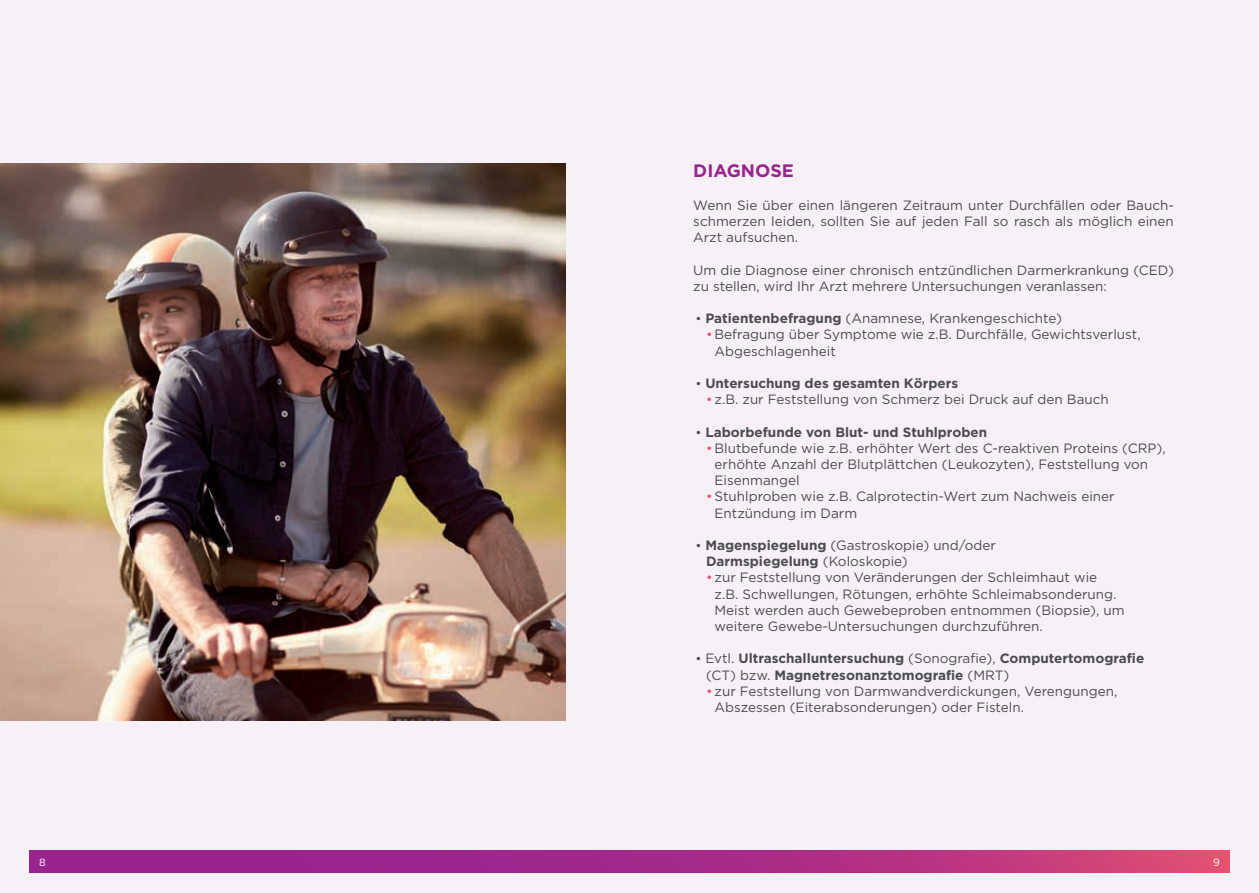
<style>
.page{position:relative;width:1259px;height:893px;background:#f7f1f7}
.page>*{position:absolute;margin:0;border:0;box-sizing:border-box;transform-origin:0 0}
.t1{font:700 18px "Gotham";color:#99248e}
.t2{font:13.5px/16.2px "Gotham";color:#4b4c4d}
.t3{font:700 13.5px/16.2px "Gotham";color:#4b4c4d}
.t4{font:10.5px "Gotham";color:#fff}
.s1{font-size:12.75px}
.s2{font-weight:700}
.s3{color:#ec546d}
.s4{font-weight:400;font-size:12.75px}
.s5{font-weight:400}
</style>
<div class="page">
<svg style="left:30px;top:851px;width:1199px;height:22px;background:#ac2e86"></svg>
<img style="left:0;top:163px;width:566px;height:558px">
<h1 class="t1" style="left:693px;top:161px;width:102px">DIAGNOSE</h1>
<p class="t2" style="left:693px;top:197px;width:482px;text-align:justify">Wenn Sie über einen längeren Zeitraum unter Durchfällen oder Bauch&shy;schmerzen leiden, sollten Sie auf jeden Fall so rasch als möglich einen Arzt aufsuchen.</p>
<p class="t2" style="left:693px;top:262px;width:482px">Um die Diagnose einer chronisch entzündlichen Darmerkrankung (CED) zu stellen, wird Ihr Arzt mehrere Untersuchungen veranlassen:</p>
<p class="t2" style="left:695px;top:310px;width:368px"><span class="s1">•</span> <span class="s2">Patientenbefragung</span> (Anamnese, Krankengeschichte)</p>
<p class="t2" style="left:714px;top:326px;width:427px;text-indent:-9px"><span class="s3">•</span> Befragung über Symptome wie z.B. Durchfälle, Gewichtsverlust,<br>Abgeschlagenheit</p>
<p class="t3" style="left:695px;top:375px;width:264px"><span class="s4">•</span> Untersuchung des gesamten Körpers</p>
<p class="t2" style="left:706px;top:391px;width:404px"><span class="s3">•</span> z.B. zur Feststellung von Schmerz bei Druck auf den Bauch</p>
<p class="t3" style="left:695px;top:423px;width:293px"><span class="s4">•</span> Laborbefunde von Blut- und Stuhlproben</p>
<p class="t2" style="left:714px;top:440px;width:452px;text-indent:-9px"><span class="s3">•</span> Blutbefunde wie z.B. erhöhter Wert des C-reaktiven Proteins (CRP), erhöhte Anzahl der Blutplättchen (Leukozyten), Feststellung von<br>Eisenmangel</p>
<p class="t2" style="left:714px;top:488px;width:401px;text-indent:-9px"><span class="s3">•</span>Stuhlproben wie z.B. Calprotectin-Wert zum Nachweis einer<br>Entzündung im Darm</p>
<p class="t2" style="left:706px;top:537px;width:291px;text-indent:-11px"><span class="s1">•</span> <span class="s2">Magenspiegelung</span> (Gastroskopie) und/oder<br><span class="s2">Darmspiegelung</span> (Koloskopie)</p>
<p class="t2" style="left:714px;top:569px;width:411px;text-indent:-9px"><span class="s3">•</span> zur Feststellung von Veränderungen der Schleimhaut wie<br>z.B. Schwellungen, Rötungen, erhöhte Schleimabsonderung.<br>Meist werden auch Gewebeproben entnommen (Biopsie), um weitere Gewebe-Untersuchungen durchzuführen.</p>
<p class="t3" style="left:706px;top:650px;width:440px;text-indent:-11px"><span class="s4">•</span> <span class="s5">Evtl.</span> Ultraschalluntersuchung <span class="s5">(Sonografie),</span> Computertomografie <span class="s5">(CT) bzw.</span> Magnetresonanztomografie <span class="s5">(MRT)</span></p>
<p class="t2" style="left:714px;top:683px;width:404px;text-indent:-9px"><span class="s3">•</span> zur Feststellung von Darmwandverdickungen, Verengungen,<br>Abszessen (Eiterabsonderungen) oder Fisteln.</p>
<p class="t4" style="left:39px;top:856px;width:8px">8</p>
<p class="t4" style="left:1213px;top:856px;width:8px">9</p>
</div>
